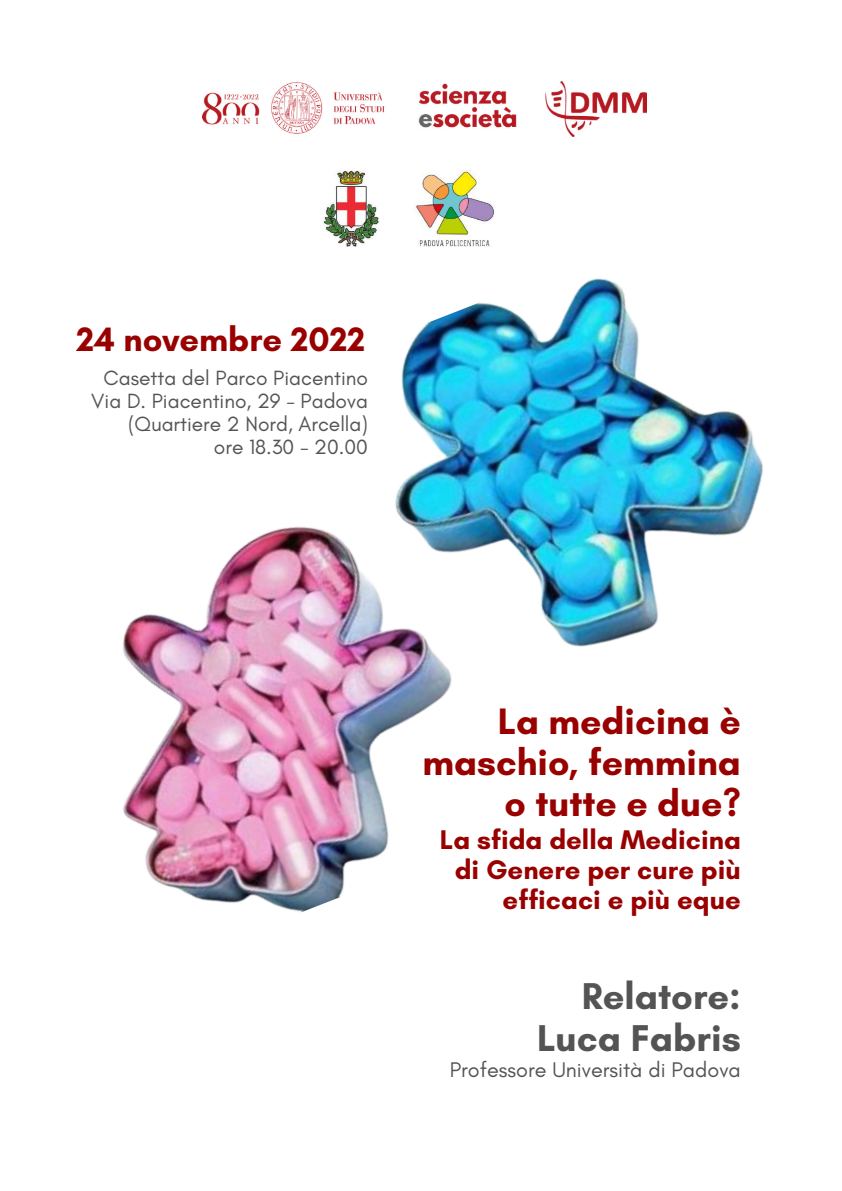
<style>
.page{position:relative;width:842px;height:1191px;background:#fff}
.page>*{position:absolute;margin:0;border:0;box-sizing:border-box;transform-origin:0 0}
.t1{font:700 38px/42px "Glacial Indifference";color:#545454;text-align:right}
.t2{font:700 37.5px/41.2px "Glacial Indifference";color:#900;text-align:right}
.t3{font:700 34.4px "Glacial Indifference";color:#900}
.t4{font:700 27.5px/30px "Glacial Indifference";color:#900;text-align:right}
.t5{font:21.6px "Glacial Indifference";color:#545454}
.t6{font:21px/23.2px "Glacial Indifference";color:#545454;text-align:right}
</style>
<div class="page">
<img style="left:122px;top:246px;width:641px;height:667px">
<img style="left:202px;top:80px;width:445px;height:56px">
<img style="left:322px;top:170px;width:57px;height:76px">
<img style="left:414px;top:170px;width:81px;height:76px">
<h3 class="t3" style="left:76px;top:318px;width:290px">24 novembre 2022</h3>
<p class="t6" style="left:91px;top:365px;width:278px">Casetta del Parco Piacentino<br>Via D. Piacentino, 29 - Padova (Quartiere 2 Nord, Arcella)<br>ore 18.30 - 20.00</p>
<h2 class="t2" style="left:422px;top:700px;width:320px">La medicina è maschio, femmina o tutte e due?</h2>
<h3 class="t4" style="left:440px;top:824px;width:302px">La sfida della Medicina di Genere per cure più efficaci e più eque</h3>
<h1 class="t1" style="left:537px;top:974px;width:205px">Relatore:<br>Luca Fabris</h1>
<p class="t5" style="left:450px;top:1056px;width:293px">Professore Università di Padova</p>
</div>
